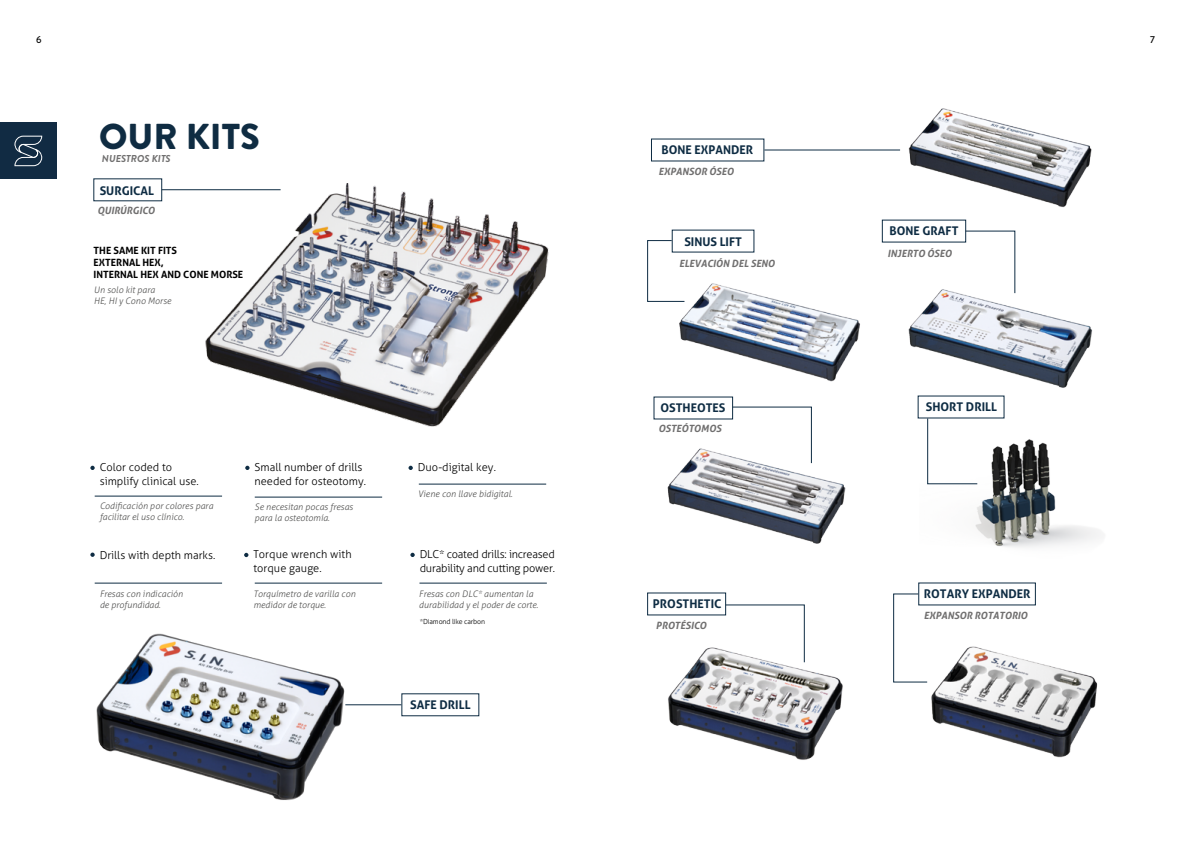
<style>
.page{position:relative;width:1191px;height:842px;background:#fff}
.page>*{position:absolute;margin:0;border:0;box-sizing:border-box;transform-origin:0 0}
.t1{font:900 36px "Brandon Grotesque";color:#0f2c42}
.t2{font:700 12px "Aller";color:#0e2c43}
.t3{font:300 11px/13.2px "Aller";color:#000}
.t4{font:300 11px/13.2px "Aller";letter-spacing:-.02em;color:#000}
.t5{font:italic 700 10px "Aller";color:#706f6f}
.t6{font:700 10px/12px "Aller";color:#000}
.t7{font:italic 700 10px "Brandon Grotesque";color:#706f6f}
.t8{font:500 10px "Brandon Grotesque";color:#000}
.t9{font:italic 300 9px/10.8px "Aller";color:#575756}
.t10{font:300 7px "Aller";letter-spacing:-.02em;color:#000}
</style>
<div class="page">
<img style="left:668px;top:647px;width:175px;height:113px">
<img style="left:908px;top:108px;width:184px;height:100px">
<img style="left:931px;top:646px;width:167px;height:112px">
<img style="left:667px;top:448px;width:179px;height:96px">
<img style="left:919px;top:409px;width:182px;height:139px">
<hr style="left:764px;top:149px;width:136px;height:1px;background:#0e2c43">
<img style="left:908px;top:264px;width:185px;height:141px">
<svg style="left:964px;top:230px;width:51px;height:64px"></svg>
<img style="left:679px;top:283px;width:181px;height:99px">
<svg style="left:647px;top:240px;width:38px;height:62px"></svg>
<svg style="left:731px;top:406px;width:81px;height:58px"></svg>
<svg style="left:926px;top:417px;width:52px;height:68px"></svg>
<svg style="left:724px;top:604px;width:81px;height:59px"></svg>
<svg style="left:893px;top:593px;width:35px;height:90px"></svg>
<svg style="left:90px;top:466px;width:5px;height:4px"></svg>
<svg style="left:90px;top:553px;width:5px;height:4px"></svg>
<svg style="left:245px;top:466px;width:4px;height:4px"></svg>
<svg style="left:244px;top:553px;width:4px;height:4px"></svg>
<svg style="left:408px;top:466px;width:5px;height:4px"></svg>
<svg style="left:410px;top:553px;width:5px;height:4px"></svg>
<hr style="left:345px;top:704px;width:56px;height:1px;background:#0e2c43">
<hr style="left:162px;top:189px;width:118px;height:1px;background:#0e2c43">
<hr style="left:95px;top:496px;width:127px;height:1px;background:#0e2c43">
<hr style="left:255px;top:497px;width:127px;height:1px;background:#0e2c43">
<hr style="left:419px;top:484px;width:127px;height:1px;background:#0e2c43">
<hr style="left:95px;top:583px;width:127px;height:1px;background:#0e2c43">
<hr style="left:255px;top:583px;width:127px;height:1px;background:#0e2c43">
<hr style="left:419px;top:583px;width:128px;height:1px;background:#0e2c43">
<img style="left:96px;top:633px;width:268px;height:167px">
<img style="left:202px;top:184px;width:347px;height:243px">
<div style="left:0;top:123px;width:57px;height:56px;background:#112b43"></div>
<svg style="left:14px;top:136px;width:28px;height:30px"></svg>
<p class="t8" style="left:36px;top:33px;width:7px">6</p>
<p class="t8" style="left:1150px;top:33px;width:6px">7</p>
<h1 class="t1" style="left:99px;top:111px;width:162px">OUR KITS</h1>
<p class="t7" style="left:102px;top:151px;width:70px">NUESTROS KITS</p>
<h2 class="t2" style="left:100px;top:183px;width:56px">SURGICAL</h2>
<p class="t5" style="left:97px;top:204px;width:59px">QUIRÚRGICO</p>
<p class="t6" style="left:94px;top:244px;width:151px">THE SAME KIT FITS<br>EXTERNAL HEX,<br>INTERNAL HEX AND CONE MORSE</p>
<p class="t9" style="left:94px;top:285px;width:79px">Un solo kit para<br>HE, HI y Cono Morse</p>
<p class="t3" style="left:100px;top:461px;width:101px">Color coded to simplify clinical use.</p>
<p class="t9" style="left:100px;top:501px;width:115px">Codificación por colores para facilitar el uso clínico.</p>
<p class="t3" style="left:100px;top:549px;width:117px">Drills with depth marks.</p>
<p class="t9" style="left:100px;top:588px;width:85px">Fresas con indicación de profundidad.</p>
<p class="t3" style="left:254px;top:461px;width:113px">Small number of drills needed for osteotomy.</p>
<p class="t9" style="left:254px;top:502px;width:100px">Se necesitan pocas fresas para la osteotomía.</p>
<p class="t3" style="left:253px;top:548px;width:100px">Torque wrench with torque gauge.</p>
<p class="t9" style="left:253px;top:588px;width:104px">Torquímetro de varilla con medidor de torque.</p>
<p class="t3" style="left:418px;top:461px;width:80px">Duo-digital key.</p>
<p class="t9" style="left:418px;top:489px;width:96px">Viene con llave bidigital.</p>
<p class="t4" style="left:420px;top:548px;width:137px">DLC* coated drills: increased durability and cutting power.</p>
<p class="t9" style="left:419px;top:588px;width:121px">Fresas con DLC* aumentan la durabilidad y el poder de corte.</p>
<p class="t10" style="left:420px;top:617px;width:67px">*Diamond like carbon</p>
<h2 class="t2" style="left:410px;top:697px;width:62px">SAFE DRILL</h2>
<h2 class="t2" style="left:661px;top:143px;width:93px">BONE EXPANDER</h2>
<p class="t5" style="left:658px;top:166px;width:77px">EXPANSOR ÓSEO</p>
<h2 class="t2" style="left:684px;top:234px;width:59px">SINUS LIFT</h2>
<p class="t5" style="left:679px;top:257px;width:97px">ELEVACIÓN DEL SENO</p>
<h2 class="t2" style="left:889px;top:224px;width:70px">BONE GRAFT</h2>
<p class="t5" style="left:887px;top:247px;width:66px">INJERTO ÓSEO</p>
<h2 class="t2" style="left:660px;top:401px;width:67px">OSTHEOTES</h2>
<h2 class="t2" style="left:925px;top:400px;width:73px">SHORT DRILL</h2>
<p class="t5" style="left:658px;top:422px;width:64px">OSTEÓTOMOS</p>
<h2 class="t2" style="left:653px;top:597px;width:70px">PROSTHETIC</h2>
<p class="t5" style="left:656px;top:619px;width:52px">PROTÉSICO</p>
<h2 class="t2" style="left:924px;top:586px;width:108px">ROTARY EXPANDER</h2>
<p class="t5" style="left:924px;top:609px;width:105px">EXPANSOR ROTATORIO</p>
</div>
